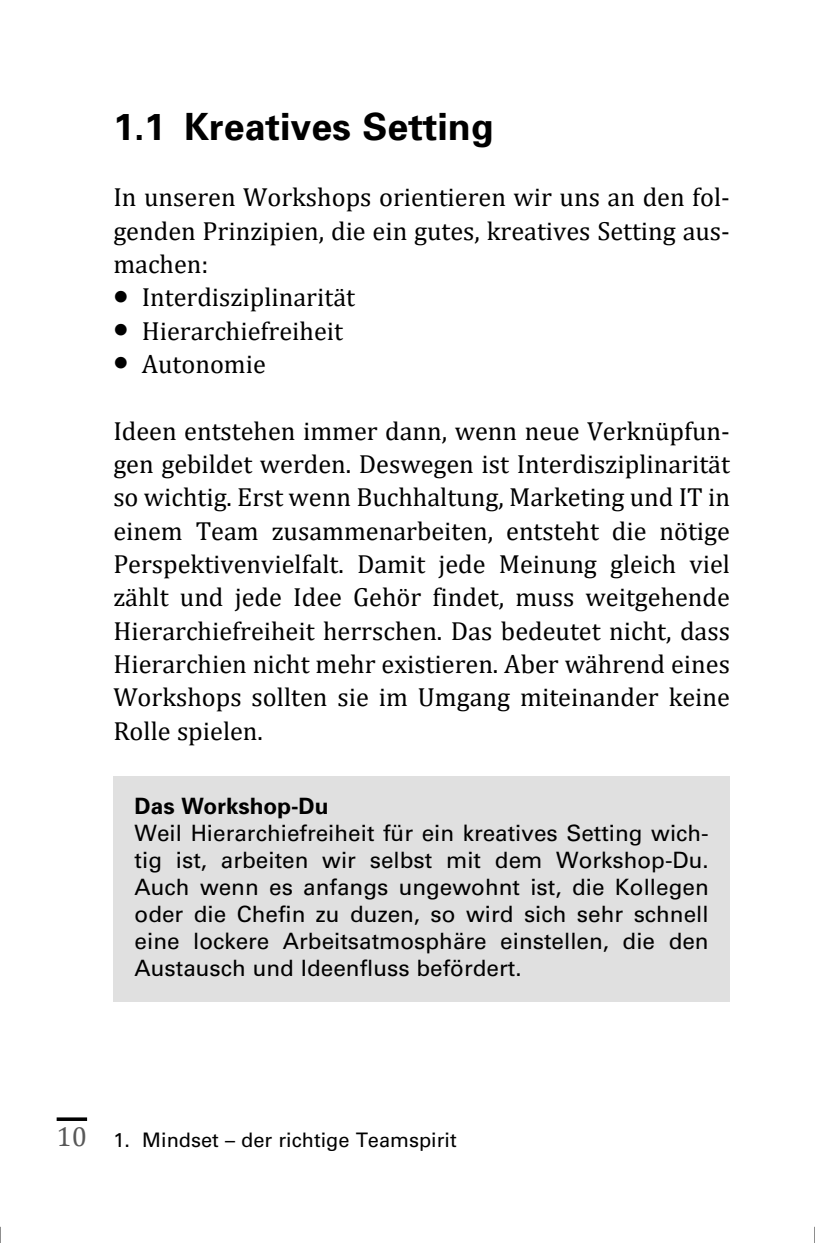
<style>
.page{position:relative;width:815px;height:1243px;background:#fff}
.page>*{position:absolute;margin:0;border:0;box-sizing:border-box;transform-origin:0 0}
.t1{font:700 37.5px "Univers";color:#000}
.t2{font:26.25px/33.2px "Cambria";color:#000;text-align:justify}
.t3{font:22.5px/27px "Univers";color:#000;text-align:justify}
.t4{font:700 22.5px "Univers";color:#000}
.t5{font:20px "Univers";color:#000}
.s1{font-family:"Cambria";font-size:27.5px;color:#585858}
</style>
<div class="page">
<hr style="left:57px;top:1117px;width:30px;height:3px;background:#000">
<div style="left:113px;top:776px;width:617px;height:63px;background:#e0e0e0"></div>
<div style="left:113px;top:801px;width:617px;height:200px;background:#e0e0e0"></div>
<svg style="left:0;top:1226px;width:1px;height:16px"></svg>
<svg style="left:814px;top:1226px;width:1px;height:16px"></svg>
<h1 class="t1" style="left:113px;top:102px;width:382px">1.1 Kreatives Setting</h1>
<p class="t2" style="left:113px;top:180px;width:618px">In unseren Workshops orientieren wir uns an den fol-</p>
<p class="t2" style="left:113px;top:214px;width:618px">genden Prinzipien, die ein gutes, kreatives Setting aus-</p>
<p class="t2" style="left:113px;top:247px;width:97px">machen:</p>
<p class="t2" style="left:142px;top:280px;width:215px">Interdisziplinarität</p>
<p class="t2" style="left:142px;top:314px;width:203px">Hierarchiefreiheit</p>
<p class="t2" style="left:142px;top:347px;width:126px">Autonomie</p>
<p class="t2" style="left:113px;top:414px;width:618px">Ideen entstehen immer dann, wenn neue Verknüpfun&shy;gen gebildet werden. Deswegen ist Interdisziplinarität so wichtig. Erst wenn Buchhaltung, Marketing und IT in einem Team zusammenarbeiten, entsteht die nötige Perspektivenvielfalt. Damit jede Meinung gleich viel zählt und jede Idee Gehör findet, muss weitgehende Hierarchiefreiheit herrschen. Das bedeutet nicht, dass Hierarchien nicht mehr existieren. Aber während eines Workshops sollten sie im Umgang miteinander keine Rolle spielen.</p>
<p class="t4" style="left:135px;top:791px;width:195px">Das Workshop-Du</p>
<p class="t3" style="left:135px;top:819px;width:576px">Weil Hierarchiefreiheit für ein kreatives Setting wich&shy;tig ist, arbeiten wir selbst mit dem Workshop-Du.<br>Auch wenn es anfangs ungewohnt ist, die Kollegen oder die Chefin zu duzen, so wird sich sehr schnell eine lockere Arbeitsatmosphäre einstellen, die den Austausch und Ideenfluss befördert.</p>
<p class="t5" style="left:57px;top:1127px;width:402px"><span class="s1">10</span> 1. Mindset – der richtige Teamspirit</p>
</div>
